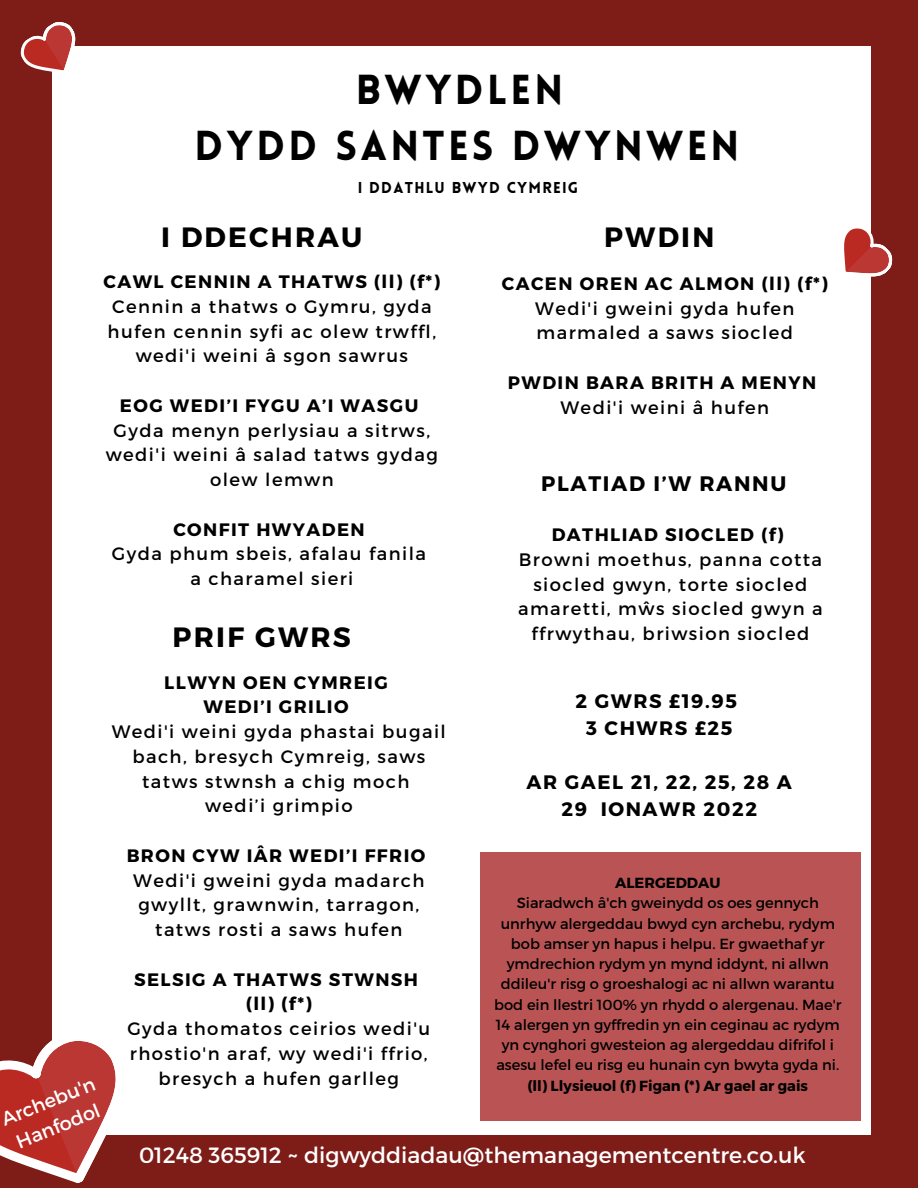
<style>
.page{position:relative;width:918px;height:1188px;background:#7e1c18}
.page>*{position:absolute;margin:0;border:0;box-sizing:border-box;transform-origin:0 0}
.t1{font:900 40.95px "Lovelo";letter-spacing:.08em;color:#000}
.t2{font:700 27.9px "Montserrat";letter-spacing:.08em;color:#000}
.t3{font:22.05px "Montserrat";color:#fff}
.t4{font:700 21px "Montserrat";letter-spacing:.08em;color:#000}
.t5{font:700 19.5px/27px "Montserrat";letter-spacing:.08em;color:#000;text-align:center}
.t6{font:19.2px/26.4px "Montserrat";color:#fff}
.t7{font:18px/24.8px "Montserrat";letter-spacing:.08em;color:#000;text-align:center}
.t8{font:700 18px "Montserrat";letter-spacing:.08em;color:#000}
.t9{font:900 15.45px "Lovelo";letter-spacing:.08em;color:#000}
.t10{font:14.7px/20.2px "Montserrat";color:#000;text-align:center}
.t11{font:700 14.7px "Montserrat";color:#000}
</style>
<div class="page">
<div style="left:53px;top:46px;width:817px;height:1089px;background:#fff"></div>
<svg style="left:0;top:1018px;width:116px;height:166px"></svg>
<svg style="left:20px;top:22px;width:56px;height:66px"></svg>
<svg style="left:844px;top:219px;width:49px;height:76px"></svg>
<div style="left:480px;top:852px;width:380px;height:269px;background:#ba5454"></div>
<p class="t1" style="left:356px;top:73px;width:209px">BWYDLEN</p>
<p class="t1" style="left:195px;top:130px;width:546px">DYDD SANTES DWYNWEN</p>
<p class="t9" style="left:358px;top:181px;width:222px">I DDATHLU BWYD CYMREIG</p>
<p class="t2" style="left:161px;top:219px;width:203px">I DDECHRAU</p>
<p class="t2" style="left:604px;top:219px;width:112px">PWDIN</p>
<p class="t8" style="left:104px;top:270px;width:338px">CAWL CENNIN A THATWS (ll) (f*)</p>
<p class="t7" style="left:108px;top:293px;width:330px">Cennin a thatws o Gymru, gyda hufen cennin syfi ac olew trwffl, wedi'i weini â sgon sawrus</p>
<p class="t8" style="left:120px;top:394px;width:300px">EOG WEDI’I FYGU A’I WASGU</p>
<p class="t7" style="left:106px;top:417px;width:334px">Gyda menyn perlysiau a sitrws, wedi'i weini â salad tatws gydag olew lemwn</p>
<p class="t8" style="left:173px;top:517px;width:193px">CONFIT HWYADEN</p>
<p class="t7" style="left:112px;top:541px;width:316px">Gyda phum sbeis, afalau fanila</p>
<p class="t7" style="left:191px;top:565px;width:164px">a charamel sieri</p>
<p class="t2" style="left:173px;top:619px;width:180px">PRIF GWRS</p>
<p class="t8" style="left:502px;top:272px;width:327px">CACEN OREN AC ALMON (ll) (f*)</p>
<p class="t7" style="left:535px;top:295px;width:261px;text-align:left">Wedi'i gweini gyda hufen marmaled a saws siocled</p>
<p class="t8" style="left:508px;top:371px;width:310px">PWDIN BARA BRITH A MENYN</p>
<p class="t7" style="left:561px;top:394px;width:210px">Wedi'i weini â hufen</p>
<p class="t4" style="left:541px;top:469px;width:247px">PLATIAD I’W RANNU</p>
<p class="t8" style="left:552px;top:523px;width:233px">DATHLIAD SIOCLED (f)</p>
<p class="t7" style="left:518px;top:546px;width:306px">Browni moethus, panna cotta siocled gwyn, torte siocled amaretti, mŵs siocled gwyn a ffrwythau, briwsion siocled</p>
<p class="t6" style="left:-3px;top:1107px;width:101px;rotate:-22deg">Archebu'n<br>Hanfodol</p>
<p class="t8" style="left:164px;top:671px;width:225px">LLWYN OEN CYMREIG</p>
<p class="t8" style="left:204px;top:695px;width:147px">WEDI’I GRILIO</p>
<p class="t7" style="left:112px;top:719px;width:336px">Wedi'i weini gyda phastai bugail bach, bresych Cymreig, saws tatws stwnsh a chig moch</p>
<p class="t7" style="left:205px;top:793px;width:149px">wedi’i grimpio</p>
<p class="t8" style="left:127px;top:844px;width:300px">BRON CYW IÂR WEDI’I FFRIO</p>
<p class="t7" style="left:133px;top:867px;width:293px">Wedi'i gweini gyda madarch gwyllt, grawnwin, tarragon, tatws rosti a saws hufen</p>
<p class="t8" style="left:134px;top:968px;width:286px">SELSIG A THATWS STWNSH</p>
<p class="t8" style="left:246px;top:992px;width:68px">(ll) (f*)</p>
<p class="t7" style="left:127px;top:1016px;width:304px">Gyda thomatos ceirios wedi'u rhostio'n araf, wy wedi'i ffrio, bresych a hufen garlleg</p>
<p class="t5" style="left:575px;top:687px;width:163px">2 GWRS £19.95</p>
<p class="t5" style="left:586px;top:714px;width:148px">3 CHWRS £25</p>
<p class="t5" style="left:527px;top:768px;width:267px">AR GAEL 21, 22, 25, 28 A<br>29 IONAWR 2022</p>
<p class="t11" style="left:615px;top:873px;width:107px">ALERGEDDAU</p>
<p class="t10" style="left:494px;top:892px;width:349px">Siaradwch â'ch gweinydd os oes gennych unrhyw alergeddau bwyd cyn archebu, rydym bob amser yn hapus i helpu. Er gwaethaf yr ymdrechion rydym yn mynd iddynt, ni allwn ddileu'r risg o groeshalogi ac ni allwn warantu bod ein llestri 100% yn rhydd o alergenau. Mae'r 14 alergen yn gyffredin yn ein ceginau ac rydym yn cynghori gwesteion ag alergeddau difrifol i asesu lefel eu risg eu hunain cyn bwyta gyda ni.</p>
<p class="t11" style="left:528px;top:1076px;width:282px">(ll) Llysieuol (f) Figan (*) Ar gael ar gais</p>
<p class="t3" style="left:139px;top:1141px;width:668px">01248 365912 ~ digwyddiadau@themanagementcentre.co.uk</p>
</div>
